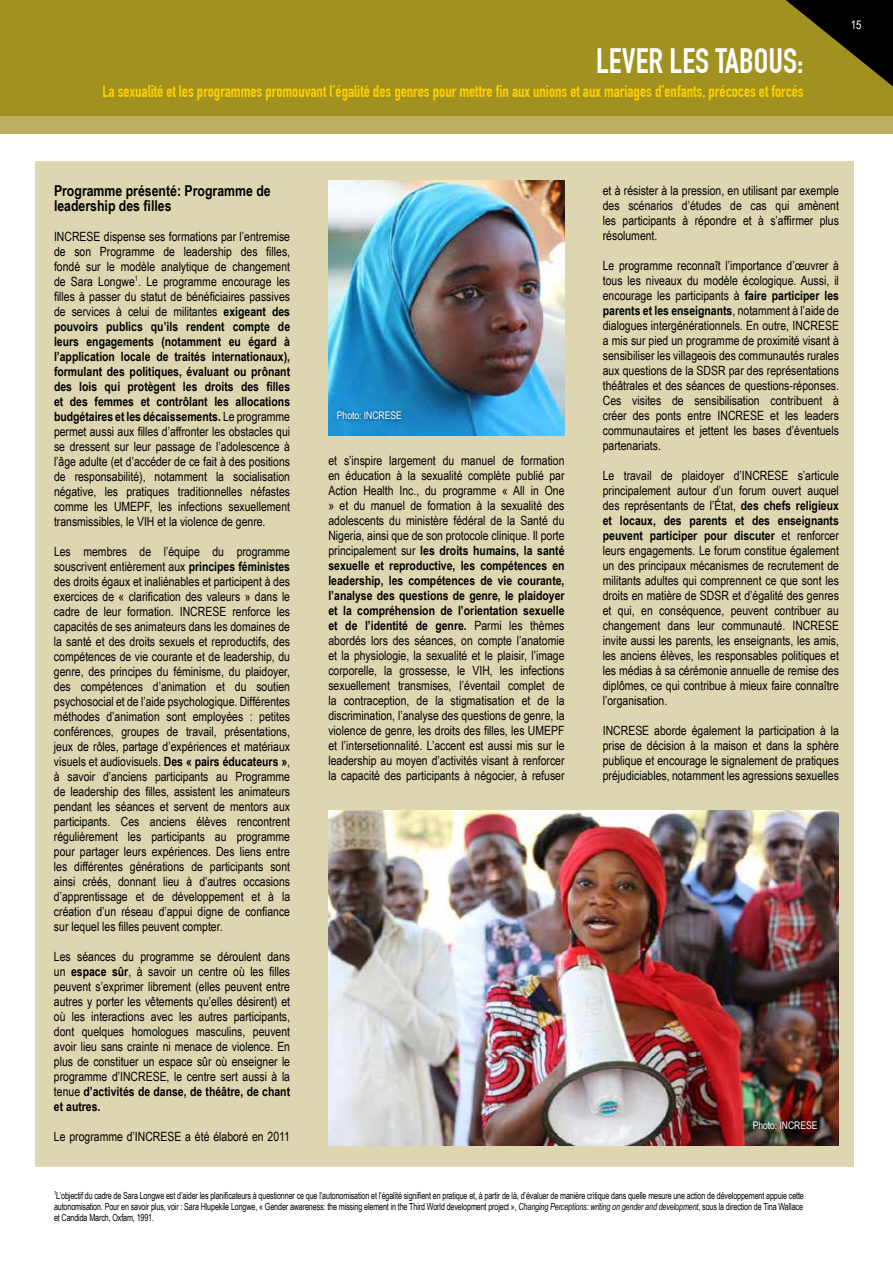
<style>
.page{position:relative;width:893px;height:1263px;background:#fff}
.page>*{position:absolute;margin:0;border:0;box-sizing:border-box;transform-origin:0 0}
.t1{font:700 34.5px "DIN Condensed";color:#fff}
.t2{font:700 16.5px "DIN Condensed";color:#ffd000}
.t3{font:700 15px/15px "Arial Narrow";color:#000}
.t4{font:12.75px/15px "Arial Narrow";color:#000;text-align:justify}
.t5{font:12px "Arial Narrow";color:#fff}
.t6{font:10.5px "Arial Narrow";letter-spacing:-.005em;color:#fff}
.t7{font:9.75px/11.2px "Arial Narrow";letter-spacing:-.015em;color:#000;text-align:justify;scale:.9 1}
.s1{font-weight:700}
.s2{font-style:italic}
</style>
<div class="page">
<div style="left:0;top:0;width:893px;height:116px;background:#a09121"></div>
<svg style="left:786px;top:0;width:107px;height:87px"></svg>
<div style="left:0;top:116px;width:893px;height:18px;background:#bdaf61"></div>
<div style="left:35px;top:162px;width:818px;height:1005px;background:#ded5b1"></div>
<img style="left:328px;top:181px;width:237px;height:254px">
<img style="left:328px;top:810px;width:511px;height:335px">
<div style="left:334px;top:408px;width:72px;height:17px;background:#000;opacity:.75"></div>
<div style="left:750px;top:1119px;width:72px;height:16px;background:#000;opacity:.75"></div>
<h1 class="t1" style="left:596px;top:40px;width:209px">LEVER LES TABOUS:</h1>
<p class="t2" style="left:102px;top:81px;width:703px">La sexualité et les programmes promouvant l’égalité des genres pour mettre fin aux unions et aux mariages d’enfants, précoces et forcés</p>
<p class="t5" style="left:851px;top:15px;width:12px">15</p>
<p class="t3" style="left:54px;top:182px;width:218px">Programme présenté: Programme de leadership des filles</p>
<p class="t4" style="left:54px;top:228px;width:238px">INCRESE dispense ses formations par l’entremise de son Programme de leadership des filles, fondé sur le modèle analytique de changement de Sara Longwe<sup>1</sup>. Le programme encourage les filles à passer du statut de bénéficiaires passives de services à celui de militantes <span class="s1">exigeant des pouvoirs publics qu’ils rendent compte de leurs engagements (notamment eu égard à l’application locale de traités internationaux), formulant des politiques, évaluant ou prônant des lois qui protègent les droits des filles et des femmes et contrôlant les allocations budgétaires et les décaissements.</span> Le programme permet aussi aux filles d’affronter les obstacles qui se dressent sur leur passage de l’adolescence à l’âge adulte (et d’accéder de ce fait à des positions de responsabilité), notamment la socialisation négative, les pratiques traditionnelles néfastes comme les UMEPF, les infections sexuellement transmissibles, le VIH et la violence de genre.</p>
<p class="t4" style="left:54px;top:543px;width:238px">Les membres de l’équipe du programme souscrivent entièrement aux <span class="s1">principes féministes </span>des droits égaux et inaliénables et participent à des exercices de « clarification des valeurs » dans le cadre de leur formation. INCRESE renforce les capacités de ses animateurs dans les domaines de la santé et des droits sexuels et reproductifs, des compétences de vie courante et de leadership, du genre, des principes du féminisme, du plaidoyer, des compétences d’animation et du soutien psychosocial et de l’aide psychologique. Différentes méthodes d’animation sont employées : petites conférences, groupes de travail, présentations, jeux de rôles, partage d’expériences et matériaux visuels et audiovisuels. <span class="s1">Des « pairs éducateurs »</span>, à savoir d’anciens participants au Programme de leadership des filles, assistent les animateurs pendant les séances et servent de mentors aux participants. Ces anciens élèves rencontrent régulièrement les participants au programme pour partager leurs expériences. Des liens entre les différentes générations de participants sont ainsi créés, donnant lieu à d’autres occasions d’apprentissage et de développement et à la création d’un réseau d’appui digne de confiance sur lequel les filles peuvent compter.</p>
<p class="t4" style="left:54px;top:948px;width:238px">Les séances du programme se déroulent dans un <span class="s1">espace sûr</span>, à savoir un centre où les filles peuvent s’exprimer librement (elles peuvent entre autres y porter les vêtements qu’elles désirent) et où les interactions avec les autres participants, dont quelques homologues masculins, peuvent avoir lieu sans crainte ni menace de violence. En plus de constituer un espace sûr où enseigner le programme d’INCRESE, le centre sert aussi à la tenue <span class="s1">d’activités de danse, de théâtre, de chant et autres.</span></p>
<p class="t4" style="left:54px;top:1128px;width:238px">Le programme d’INCRESE a été élaboré en 2011</p>
<p class="t6" style="left:337px;top:408px;width:66px">Photo: INCRESE</p>
<p class="t4" style="left:328px;top:453px;width:238px">et s’inspire largement du manuel de formation en éducation à la sexualité complète publié par Action Health Inc., du programme « All in One » et du manuel de formation à la sexualité des adolescents du ministère fédéral de la Santé du Nigeria, ainsi que de son protocole clinique. Il porte principalement sur <span class="s1">les droits humains, la santé sexuelle et reproductive, les compétences en leadership, les compétences de vie courante, l’analyse des questions de genre, le plaidoyer et la compréhension de l’orientation sexuelle et de l’identité de genre.</span> Parmi les thèmes abordés lors des séances, on compte l’anatomie et la physiologie, la sexualité et le plaisir, l’image corporelle, la grossesse, le VIH, les infections sexuellement transmises, l’éventail complet de la contraception, de la stigmatisation et de la discrimination, l’analyse des questions de genre, la violence de genre, les droits des filles, les UMEPF et l’intersetionnalité. L’accent est aussi mis sur le leadership au moyen d’activités visant à renforcer la capacité des participants à négocier, à refuser</p>
<p class="t4" style="left:603px;top:183px;width:238px">et à résister à la pression, en utilisant par exemple des scénarios d’études de cas qui amènent les participants à répondre et à s’affirmer plus résolument.</p>
<p class="t4" style="left:603px;top:258px;width:238px">Le programme reconnaît l’importance d’œuvrer à tous les niveaux du modèle écologique. Aussi, il encourage les participants à <span class="s1">faire participer les parents et les enseignants</span>, notamment à l’aide de dialogues intergénérationnels. En outre, INCRESE a mis sur pied un programme de proximité visant à sensibiliser les villageois des communautés rurales aux questions de la SDSR par des représentations théâtrales et des séances de questions-réponses.<br>Ces visites de sensibilisation contribuent à créer des ponts entre INCRESE et les leaders communautaires et jettent les bases d’éventuels partenariats.</p>
<p class="t4" style="left:603px;top:468px;width:238px">Le travail de plaidoyer d’INCRESE s’articule principalement autour d’un forum ouvert auquel des représentants de l’État, <span class="s1">des chefs religieux et locaux, des parents et des enseignants peuvent participer pour discuter</span> et renforcer leurs engagements. Le forum constitue également un des principaux mécanismes de recrutement de militants adultes qui comprennent ce que sont les droits en matière de SDSR et d’égalité des genres et qui, en conséquence, peuvent contribuer au changement dans leur communauté. INCRESE invite aussi les parents, les enseignants, les amis, les anciens élèves, les responsables politiques et les médias à sa cérémonie annuelle de remise des diplômes, ce qui contribue à mieux faire connaître l’organisation.</p>
<p class="t4" style="left:603px;top:723px;width:238px">INCRESE aborde également la participation à la prise de décision à la maison et dans la sphère publique et encourage le signalement de pratiques préjudiciables, notamment les agressions sexuelles</p>
<p class="t6" style="left:753px;top:1118px;width:66px">Photo: INCRESE</p>
<p class="t7" style="left:54px;top:1189px;width:835px"><sup>1</sup>L’objectif du cadre de Sara Longwe est d’aider les planificateurs à questionner ce que l’autonomisation et l’égalité signifient en pratique et, à partir de là, d’évaluer de manière critique dans quelle mesure une action de développement appuie cette autonomisation. Pour en savoir plus, voir : Sara Hlupekile Longwe, « Gender awareness: the missing element in the Third World development project », <span class="s2">Changing Perceptions: writing on gender and development</span>, sous la direction de Tina Wallace et Candida March, Oxfam, 1991.</p>
</div>
